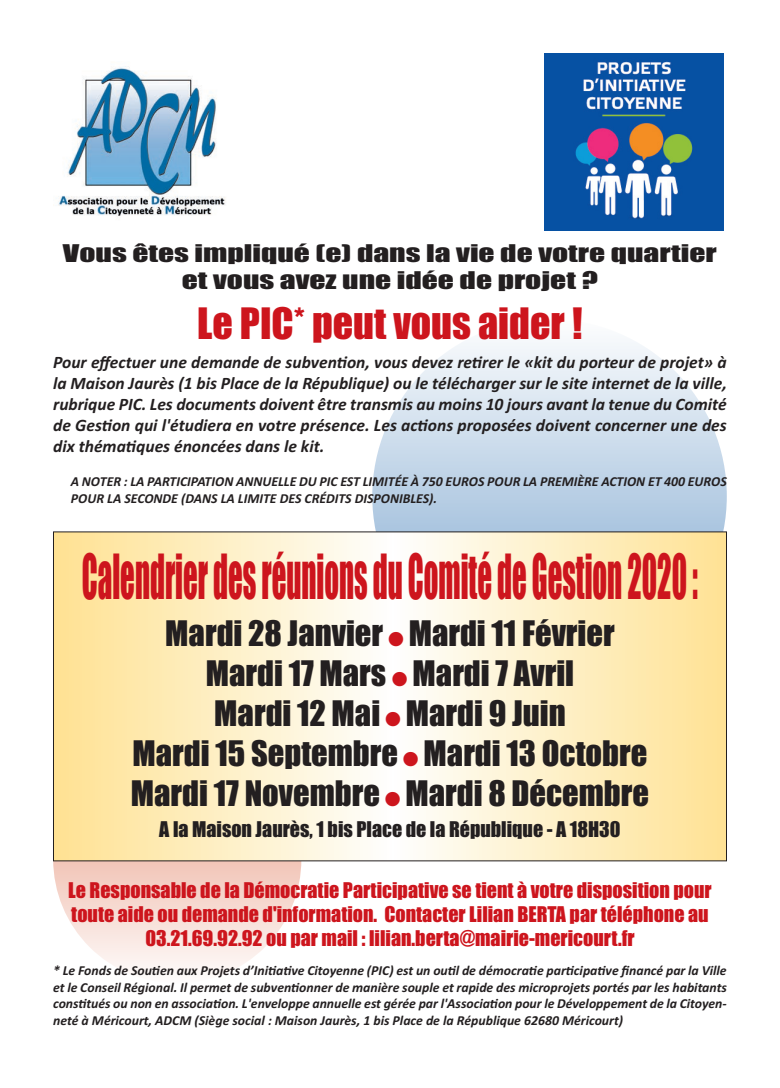
<style>
.page{position:relative;width:780px;height:1088px;background:#fff}
.page>*{position:absolute;margin:0;border:0;box-sizing:border-box;transform-origin:0 0}
.t1{font:57.5px "Impact";color:#cd151d;scale:.5 1}
.t2{font:40px "Impact";color:#cd151d}
.t3{font:32.5px "Impact";color:#231f20}
.t4{font:22.5px "Impact";color:#231f20;scale:1.4 1}
.t5{font:20px/24px "Impact";color:#cd151d;text-align:center}
.t6{font:20px "Impact";color:#231f20}
.t7{font:italic 700 17.5px/21px "Calibri";color:#231f20;text-align:justify}
.t8{font:italic 700 13.75px/16.5px "Calibri";color:#231f20}
.s1{color:#cd151d}
</style>
<div class="page">
<svg style="left:372px;top:342px;width:354px;height:189px"></svg>
<svg style="left:53px;top:861px;width:248px;height:108px"></svg>
<svg style="left:55px;top:533px;width:669px;height:326px;background:#feefc7"></svg>
<img style="left:58px;top:66px;width:168px;height:150px">
<img style="left:544px;top:53px;width:179px;height:177px">
<p class="t4" style="left:63px;top:246px;width:468px">Vous êtes impliqué (e) dans la vie de votre quartier</p>
<p class="t4" style="left:182px;top:273px;width:299px">et vous avez une idée de projet ?</p>
<p class="t2" style="left:197px;top:311px;width:387px">Le PIC* peut vous aider !</p>
<p class="t7" style="left:53px;top:353px;width:675px">Pour effectuer une demande de subvention, vous devez retirer le «kit du porteur de projet» à la Maison Jaurès (1 bis Place de la République) ou le télécharger sur le site internet de la ville, rubrique PIC. Les documents doivent être transmis au moins 10 jours avant la tenue du Comité de Gestion qui l'étudiera en votre présence. Les actions proposées doivent concerner une des dix thématiques énoncées dans le kit.</p>
<p class="t8" style="left:71px;top:474px;width:657px">A NOTER : LA PARTICIPATION ANNUELLE DU PIC EST LIMITÉE À 750 EUROS POUR LA PREMIÈRE ACTION ET 400 EUROS<br>POUR LA SECONDE (DANS LA LIMITE DES CRÉDITS DISPONIBLES).</p>
<p class="t1" style="left:82px;top:558px;width:1233px">Calendrier des réunions du Comité de Gestion 2020 :</p>
<p class="t3" style="left:165px;top:622px;width:451px">Mardi 28 Janvier <span class="s1">●</span> Mardi 11 Février</p>
<p class="t3" style="left:206px;top:663px;width:370px">Mardi 17 Mars <span class="s1">●</span> Mardi 7 Avril</p>
<p class="t3" style="left:214px;top:703px;width:353px">Mardi 12 Mai <span class="s1">●</span> Mardi 9 Juin</p>
<p class="t3" style="left:133px;top:743px;width:516px">Mardi 15 Septembre <span class="s1">●</span> Mardi 13 Octobre</p>
<p class="t3" style="left:131px;top:783px;width:519px">Mardi 17 Novembre <span class="s1">●</span> Mardi 8 Décembre</p>
<p class="t6" style="left:159px;top:822px;width:463px">A la Maison Jaurès, 1 bis Place de la République - A 18H30</p>
<p class="t5" style="left:68px;top:880px;width:645px">Le Responsable de la Démocratie Participative se tient à votre disposition pour toute aide ou demande d'information. Contacter Lilian BERTA par téléphone au<br>03.21.69.92.92 ou par mail : lilian.berta@mairie-mericourt.fr</p>
<p class="t8" style="left:53px;top:963px;width:675px;text-align:justify">* Le Fonds de Soutien aux Projets d’Initiative Citoyenne (PIC) est un outil de démocratie participative financé par la Ville et le Conseil Régional. Il permet de subventionner de manière souple et rapide des microprojets portés par les habitants constitués ou non en association. L'enveloppe annuelle est gérée par l'Association pour le Développement de la Citoyen‐ neté à Méricourt, ADCM (Siège social : Maison Jaurès, 1 bis Place de la République 62680 Méricourt)</p>
</div>
